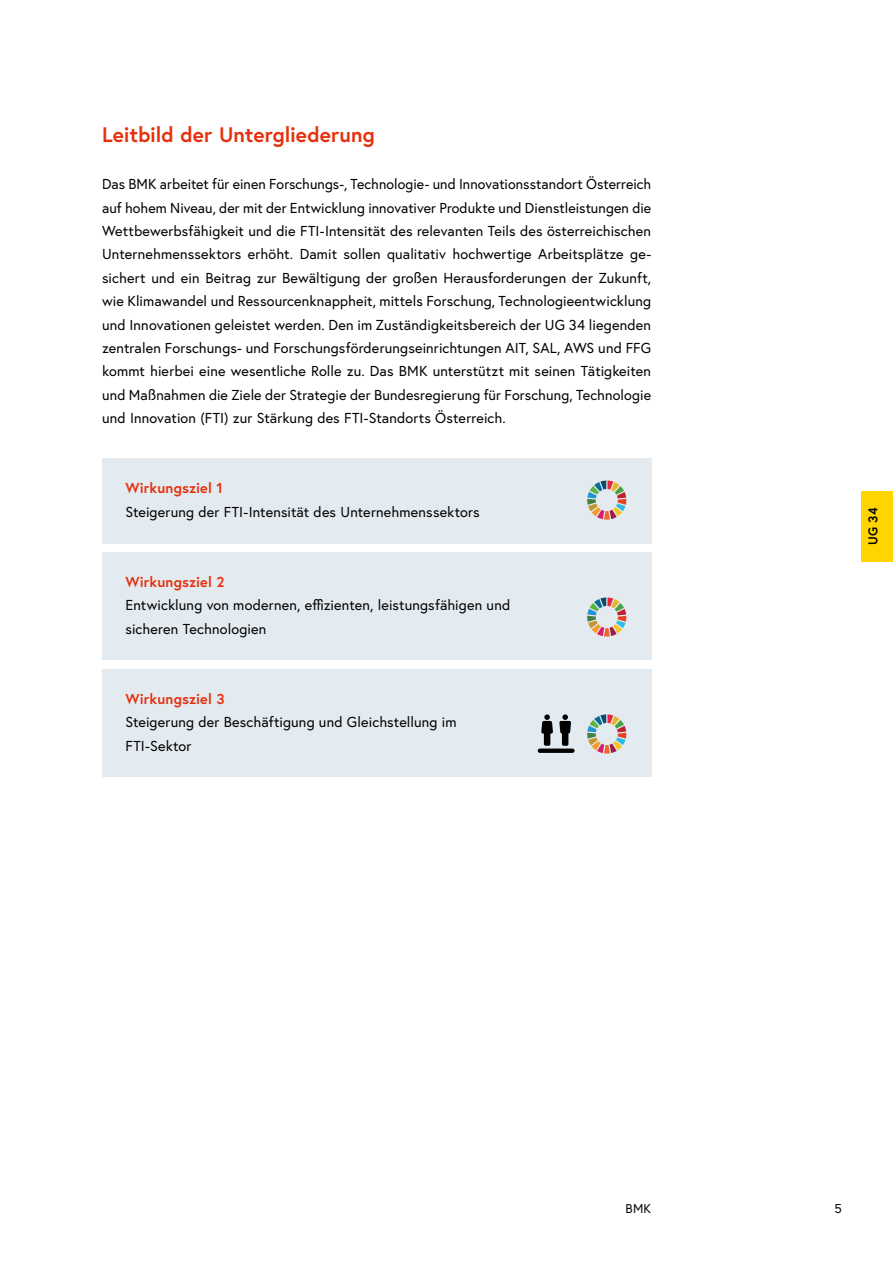
<style>
.page{position:relative;width:893px;height:1263px;background:#fff}
.page>*{position:absolute;margin:0;border:0;box-sizing:border-box;transform-origin:0 0}
.h2_ohne_Nummerierung{font:700 21px "Europa Austria";color:#e5310e}
.p_Abstand_danach{font:14.4px/23.4px "Europa Austria";letter-spacing:.01em;color:#000;text-align:justify}
.Infobox_p_Infobox_ressorts{font:14.4px/23.4px "Europa Austria";letter-spacing:.01em;color:#000}
.Infobox_p_Infobox_ressorts_mGender{font:14.4px/23.4px "Europa Austria";letter-spacing:.01em;color:#000}
.Infobox_p_Infobox_Titel_ressorts{font:700 14.4px "Europa Austria";letter-spacing:.01em;color:#e5310e}
.t1{font:12.75px "Europa Austria";color:#000}
.t2{font:700 12.75px "Europa Austria";color:#000}
</style>
<div class="page">
<div style="left:102px;top:459px;width:549px;height:61px;background:#e4ebf0"></div>
<div style="left:102px;top:482px;width:549px;height:61px;background:#e4ebf0"></div>
<div style="left:102px;top:552px;width:549px;height:61px;background:#e4ebf0"></div>
<div style="left:102px;top:576px;width:549px;height:84px;background:#e4ebf0"></div>
<div style="left:102px;top:669px;width:549px;height:61px;background:#e4ebf0"></div>
<div style="left:102px;top:692px;width:549px;height:85px;background:#e4ebf0"></div>
<svg style="left:587px;top:480px;width:39px;height:40px"></svg>
<svg style="left:587px;top:597px;width:39px;height:40px"></svg>
<div style="left:538px;top:748px;width:37px;height:5px;background:#000;border-radius:2px"></div>
<svg style="left:541px;top:714px;width:12px;height:32px"></svg>
<svg style="left:559px;top:714px;width:12px;height:32px"></svg>
<svg style="left:587px;top:714px;width:39px;height:39px"></svg>
<div style="left:861px;top:491px;width:32px;height:70px;background:#ffd400"></div>
<h2 class="h2_ohne_Nummerierung" style="left:102px;top:121px;width:274px">Leitbild der Untergliederung</h2>
<p class="p_Abstand_danach" style="left:102px;top:172px;width:551px">Das BMK arbeitet für einen Forschungs-, Technologie- und Innovationsstandort Österreich auf hohem Niveau, der mit der Entwicklung innovativer Produkte und Dienstleistungen die Wettbewerbsfähigkeit und die FTI-Intensität des relevanten Teils des österreichischen Unternehmenssektors erhöht. Damit sollen qualitativ hochwertige Arbeitsplätze ge&shy;sichert und ein Beitrag zur Bewältigung der großen Herausforderungen der Zukunft, wie Klimawandel und Ressourcenknappheit, mittels Forschung, Technologieentwicklung und Innovationen geleistet werden. Den im Zuständigkeitsbereich der UG 34 liegenden zentralen Forschungs- und Forschungsförderungseinrichtungen AIT, SAL, AWS und FFG kommt hierbei eine wesentliche Rolle zu. Das BMK unterstützt mit seinen Tätigkeiten und Maßnahmen die Ziele der Strategie der Bundesregierung für Forschung, Technologie und Innovation (FTI) zur Stärkung des FTI-Standorts Österreich.</p>
<p class="Infobox_p_Infobox_Titel_ressorts" style="left:125px;top:478px;width:99px">Wirkungsziel 1</p>
<p class="Infobox_p_Infobox_ressorts" style="left:125px;top:500px;width:356px">Steigerung der FTI-Intensität des Unternehmenssektors</p>
<p class="Infobox_p_Infobox_Titel_ressorts" style="left:125px;top:572px;width:101px">Wirkungsziel 2</p>
<p class="Infobox_p_Infobox_ressorts" style="left:125px;top:593px;width:386px">Entwicklung von modernen, effizienten, leistungsfähigen und sicheren Technologien</p>
<p class="Infobox_p_Infobox_Titel_ressorts" style="left:125px;top:689px;width:101px">Wirkungsziel 3</p>
<p class="Infobox_p_Infobox_ressorts_mGender" style="left:125px;top:710px;width:333px">Steigerung der Beschäftigung und Gleichstellung im<br>FTI-Sektor</p>
<p class="t2" style="left:864px;top:545px;width:38px;rotate:-90deg">UG 34</p>
<p class="t1" style="left:626px;top:1200px;width:27px">BMK</p>
<p class="t1" style="left:835px;top:1200px;width:9px">5</p>
</div>
